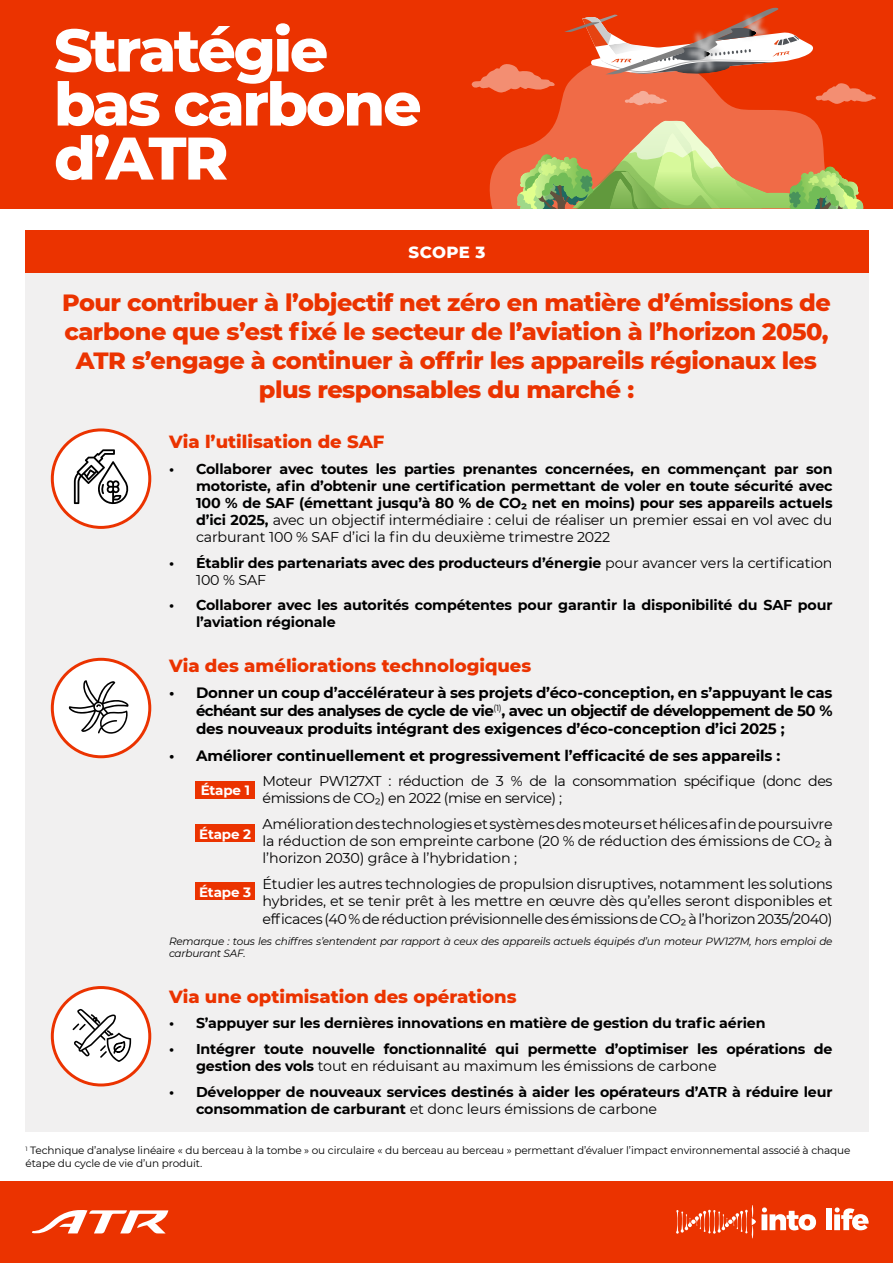
<style>
.page{position:relative;width:893px;height:1263px;background:#fff}
.page>*{position:absolute;margin:0;border:0;box-sizing:border-box;transform-origin:0 0}
.t1{font:800 60px/54px "Montserrat";letter-spacing:-.04em;color:#fff}
.t2{font:800 24px/28.8px "Montserrat";letter-spacing:-.02em;color:#eb3300;text-align:center}
.t3{font:800 18px "Montserrat";color:#eb3300}
.t4{font:800 16.5px "Montserrat";letter-spacing:.02em;color:#fff}
.t5{font:700 15px/18px "Montserrat";letter-spacing:-.01em;color:#000;text-align:justify}
.t6{font:700 14.25px/17.1px "Montserrat";letter-spacing:-.01em;color:#000}
.t7{font:14.25px/17.1px "Montserrat";letter-spacing:-.03em;color:#000;text-align:justify}
.t8{font:700 13.5px "Montserrat";letter-spacing:-.01em;color:#fff}
.t9{font:10.5px/12.6px "Montserrat";letter-spacing:-.01em;color:#000}
.t10{font:italic 10.5px/12.6px "Montserrat";letter-spacing:-.02em;color:#000}
.s1{font-weight:400}
</style>
<div class="page">
<div style="left:0;top:0;width:893px;height:208px;background:#eb3300"></div>
<svg style="left:490px;top:74px;width:326px;height:134px;fill:#f06b47"></svg>
<svg style="left:517px;top:120px;width:347px;height:88px;background:#c99657"></svg>
<svg style="left:816px;top:83px;width:60px;height:21px"></svg>
<svg style="left:472px;top:64px;width:83px;height:29px"></svg>
<svg style="left:625px;top:90px;width:42px;height:15px"></svg>
<img style="left:675px;top:74px;width:57px;height:10px">
<svg style="left:564px;top:8px;width:249px;height:66px"></svg>
<div style="left:0;top:1182px;width:893px;height:81px;background:#eb3300"></div>
<svg style="left:676px;top:1205px;width:140px;height:33px"></svg>
<div style="left:826px;top:1208px;width:6px;height:22px;background:#fff"></div>
<svg style="left:834px;top:1207px;width:35px;height:23px"></svg>
<svg style="left:32px;top:1210px;width:136px;height:24px"></svg>
<div style="left:26px;top:268px;width:843px;height:863px;background:#f1f0f0"></div>
<div style="left:196px;top:780px;width:59px;height:18px;background:#eb3300"></div>
<div style="left:196px;top:824px;width:59px;height:18px;background:#eb3300"></div>
<div style="left:196px;top:882px;width:59px;height:18px;background:#eb3300"></div>
<div style="left:26px;top:231px;width:843px;height:42px;background:#eb3300"></div>
<div style="left:51px;top:429px;width:100px;height:100px;background:#fff;border-radius:50%"></div>
<div style="left:51px;top:428px;width:100px;height:101px;border:3px solid #eb3300;border-radius:50%"></div>
<svg style="left:74px;top:449px;width:55px;height:56px"></svg>
<div style="left:51px;top:986px;width:100px;height:100px;background:#fff;border-radius:50%"></div>
<div style="left:51px;top:986px;width:100px;height:100px;border:3px solid #eb3300;border-radius:50%"></div>
<svg style="left:73px;top:1008px;width:58px;height:54px"></svg>
<div style="left:51px;top:658px;width:100px;height:100px;background:#fff;border-radius:50%"></div>
<div style="left:51px;top:658px;width:100px;height:100px;border:3px solid #eb3300;border-radius:50%"></div>
<svg style="left:69px;top:680px;width:60px;height:54px"></svg>
<h1 class="t1" style="left:54px;top:27px;width:369px">Stratégie bas carbone d’ATR</h1>
<p class="t4" style="left:409px;top:245px;width:78px">SCOPE 3</p>
<h2 class="t2" style="left:62px;top:289px;width:770px">Pour contribuer à l’objectif net zéro en matière d’émissions de carbone que s’est fixé le secteur de l’aviation à l’horizon 2050, ATR s’engage à continuer à offrir les appareils régionaux les plus responsables du marché :</h2>
<p class="t3" style="left:169px;top:433px;width:217px">Via l’utilisation de SAF</p>
<p class="t6" style="left:196px;top:460px;width:638px;text-align:justify;text-indent:-27px">• Collaborer avec toutes les parties prenantes concernées, en commençant par son motoriste, afin d’obtenir une certification permettant de voler en toute sécurité avec 100 % de SAF (émettant jusqu’à 80 % de CO2 net en moins) pour ses appareils actuels d’ici 2025, <span class="s1">avec un objectif intermédiaire : celui de réaliser un premier essai en vol avec du carburant 100 % SAF d’ici la fin du deuxième trimestre 2022</span></p>
<p class="t6" style="left:196px;top:554px;width:638px;text-indent:-27px">• Établir des partenariats avec des producteurs d’énergie <span class="s1">pour avancer vers la certification<br>100 % SAF</span></p>
<p class="t6" style="left:196px;top:597px;width:638px;text-indent:-27px">• Collaborer avec les autorités compétentes pour garantir la disponibilité du SAF pour l’aviation régionale</p>
<p class="t3" style="left:169px;top:657px;width:364px">Via des améliorations technologiques</p>
<p class="t5" style="left:196px;top:684px;width:638px;text-indent:-27px">• Donner un coup d’accélérateur à ses projets d’éco-conception, en s’appuyant le cas échéant sur des analyses de cycle de vie<sup>(1)</sup>, avec un objectif de développement de 50 % des nouveaux produits intégrant des exigences d’éco-conception d’ici 2025 ;</p>
<p class="t5" style="left:169px;top:746px;width:613px">• Améliorer continuellement et progressivement l’efficacité de ses appareils :</p>
<p class="t7" style="left:263px;top:772px;width:571px">Moteur PW127XT : réduction de 3 % de la consommation spécifique (donc des émissions de CO2) en 2022 (mise en service) ;</p>
<p class="t7" style="left:263px;top:815px;width:571px">Amélioration des technologies et systèmes des moteurs et hélices afin de poursuivre la réduction de son empreinte carbone (20 % de réduction des émissions de CO2 à l’horizon 2030) grâce à l’hybridation ;</p>
<p class="t7" style="left:263px;top:875px;width:571px;line-height:17.5px">Étudier les autres technologies de propulsion disruptives, notamment les solutions hybrides, et se tenir prêt à les mettre en œuvre dès qu’elles seront disponibles et efficaces (40 % de réduction prévisionnelle des émissions de CO2 à l’horizon 2035/2040)</p>
<p class="t10" style="left:169px;top:936px;width:665px">Remarque : tous les chiffres s’entendent par rapport à ceux des appareils actuels équipés d’un moteur PW127M, hors emploi de carburant SAF.</p>
<p class="t3" style="left:169px;top:988px;width:349px">Via une optimisation des opérations</p>
<p class="t6" style="left:169px;top:1015px;width:598px">• S’appuyer sur les dernières innovations en matière de gestion du trafic aérien</p>
<p class="t6" style="left:196px;top:1040px;width:638px;text-indent:-27px">• Intégrer toute nouvelle fonctionnalité qui permette d’optimiser les opérations de gestion des vols <span class="s1">tout en réduisant au maximum les émissions de carbone</span></p>
<p class="t6" style="left:196px;top:1083px;width:638px;text-indent:-27px">• Développer de nouveaux services destinés à aider les opérateurs d’ATR à réduire leur consommation de carburant <span class="s1">et donc leurs émissions de carbone</span></p>
<p class="t8" style="left:201px;top:782px;width:51px">Étape 1</p>
<p class="t8" style="left:199px;top:826px;width:53px">Étape 2</p>
<p class="t8" style="left:199px;top:884px;width:54px">Étape 3</p>
<p class="t9" style="left:26px;top:1143px;width:826px"><sup>1</sup> Technique d’analyse linéaire « du berceau à la tombe » ou circulaire « du berceau au berceau » permettant d’évaluer l’impact environnemental associé à chaque étape du cycle de vie d’un produit.</p>
</div>
